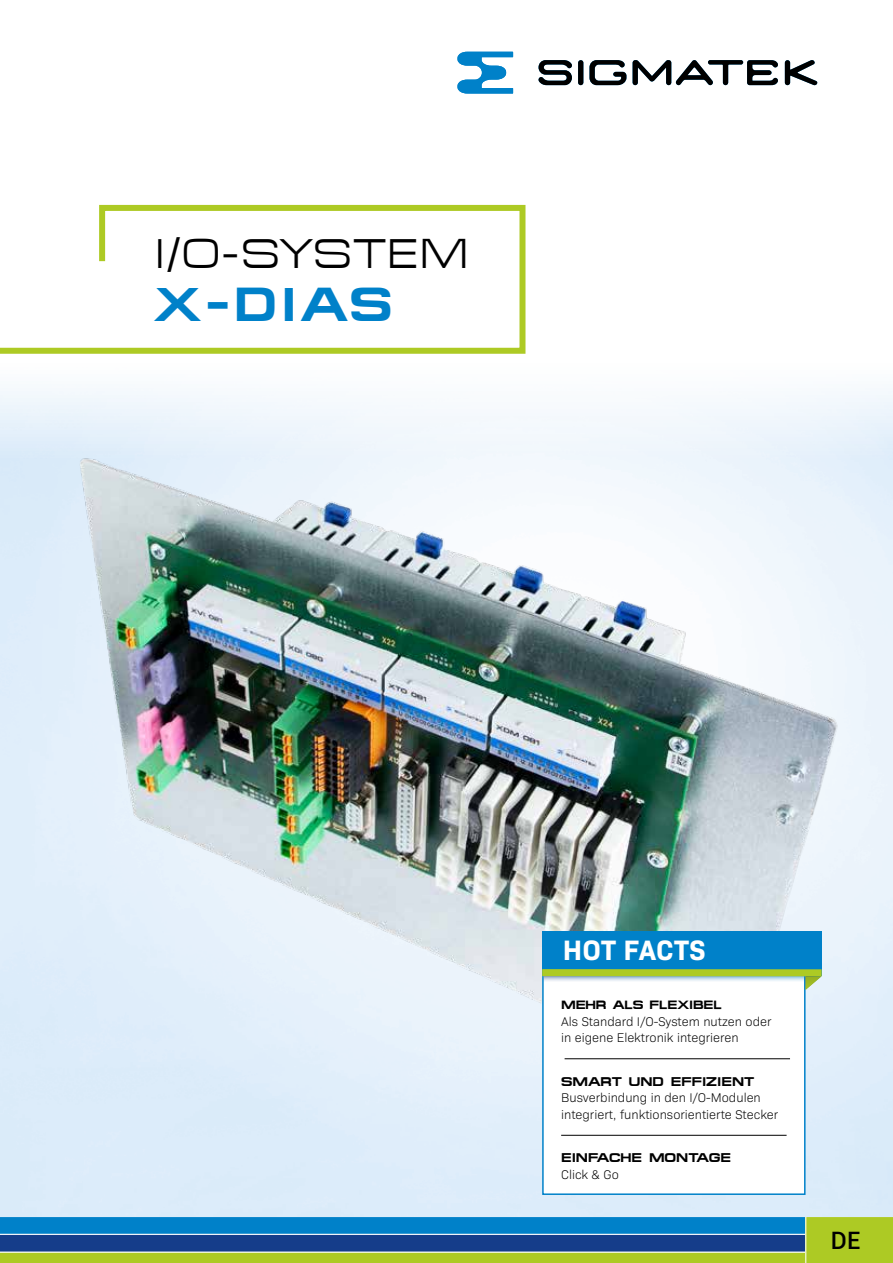
<style>
.page{position:relative;width:893px;height:1263px;background:#fff}
.page>*{position:absolute;margin:0;border:0;box-sizing:border-box;transform-origin:0 0}
.t1{font:700 48px "Micro Extend FLF";color:#0081c9}
.t2{font:42px "Micro Extend FLF";letter-spacing:.04em;color:#000}
.t3{font:700 28.5px "Bio Sans";letter-spacing:.01em;color:#fff}
.t4{font:500 24px "Roboto";color:#000}
.t5{font:300 12.75px/16.5px "Bio Sans";color:#000}
.t6{font:700 12.75px "Micro Extend FLF";color:#000}
.t7{font:700 12.15px "Micro Extend FLF";letter-spacing:-.01em;color:#000}
</style>
<div class="page">
<svg style="left:0;top:1216px;width:893px;height:47px;background:#4a8888"></svg>
<div style="left:0;top:1165px;width:893px;height:51px;background:#dcecfa"></div>
<svg style="left:538px;top:60px;width:34px;height:25px"></svg>
<div style="left:578px;top:60px;width:5px;height:25px;background:#000;border-radius:3px"></div>
<svg style="left:589px;top:60px;width:37px;height:25px"></svg>
<svg style="left:633px;top:60px;width:145px;height:25px"></svg>
<svg style="left:785px;top:60px;width:33px;height:26px"></svg>
<svg style="left:457px;top:52px;width:56px;height:42px"></svg>
<img style="left:0;top:388px;width:893px;height:777px">
<div style="left:542px;top:935px;width:263px;height:260px;background:#fff;border:2px solid #0081c9"></div>
<div style="left:542px;top:931px;width:280px;height:45px;background:#0081c9"></div>
<svg style="left:544px;top:976px;width:260px;height:7px"></svg>
<div style="left:542px;top:969px;width:280px;height:7px;background:#adca24"></div>
<svg style="left:805px;top:976px;width:17px;height:14px"></svg>
<hr style="left:565px;top:1058px;width:225px;height:1px;background:#000">
<hr style="left:561px;top:1135px;width:226px;height:1px;background:#000">
<svg style="left:0;top:204px;width:526px;height:150px"></svg>
<h2 class="t2" style="left:154px;top:231px;width:315px">I/O-SYSTEM</h2>
<h1 class="t1" style="left:154px;top:277px;width:240px">X-DIAS</h1>
<h3 class="t3" style="left:563px;top:928px;width:144px">HOT FACTS</h3>
<p class="t7" style="left:561px;top:998px;width:162px">MEHR ALS FLEXIBEL</p>
<p class="t5" style="left:561px;top:1012px;width:212px">Als Standard I/O-System nutzen oder in eigene Elektronik integrieren</p>
<p class="t6" style="left:561px;top:1074px;width:195px">SMART UND EFFIZIENT</p>
<p class="t5" style="left:561px;top:1089px;width:219px">Busverbindung in den I/O-Modulen integriert, funktionsorientierte Stecker</p>
<p class="t6" style="left:561px;top:1151px;width:171px">EINFACHE MONTAGE</p>
<p class="t5" style="left:561px;top:1165px;width:59px">Click &amp; Go</p>
<h3 class="t4" style="left:831px;top:1223px;width:31px">DE</h3>
</div>
